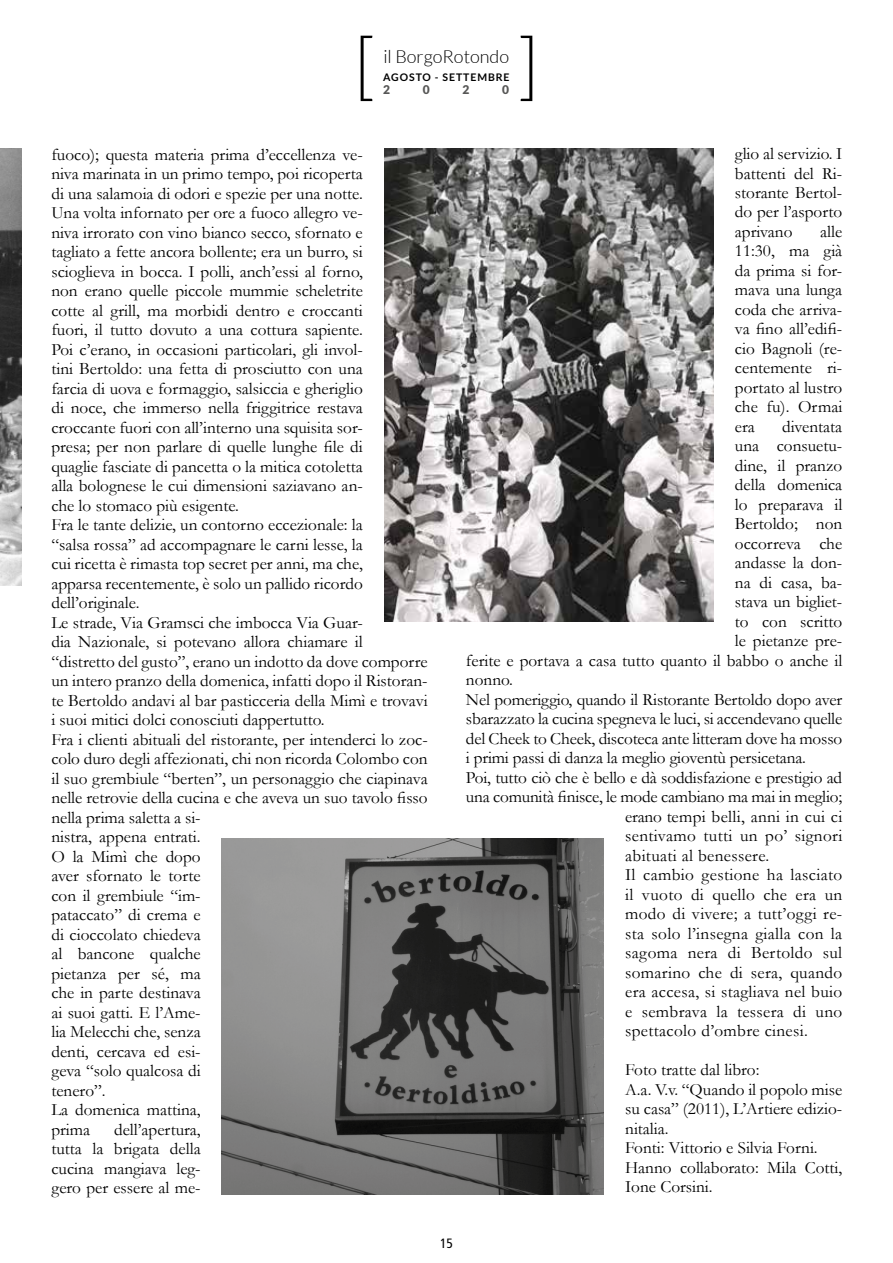
<style>
.page{position:relative;width:893px;height:1263px;background:#fff}
.page>*{position:absolute;margin:0;border:0;box-sizing:border-box;transform-origin:0 0}
.t1{font:300 73.5px "Lato";color:#000}
.t2{font:300 18px "Lato";color:#000}
.t3{font:17.25px/19.5px "Garamond";color:#000;text-align:justify}
.t4{font:17.25px "Garamond";letter-spacing:.02em;color:#000}
.t5{font:condensed 13.5px "Frutiger";color:#000}
.t6{font:900 12px "Lato";color:#575756}
.t7{font:700 10.5px "Lato";letter-spacing:.09em;color:#000}
</style>
<div class="page">
<img style="left:0;top:149px;width:21px;height:436px">
<img style="left:222px;top:838px;width:382px;height:356px">
<img style="left:384px;top:149px;width:330px;height:472px">
<h1 class="t1" style="left:354px;top:26px;width:24px">[</h1>
<p class="t2" style="left:383px;top:47px;width:127px">il BorgoRotondo</p>
<p class="t7" style="left:383px;top:72px;width:128px">AGOSTO - SETTEMBRE</p>
<p class="t6" style="left:383px;top:83px;width:8px">2</p>
<p class="t6" style="left:423px;top:83px;width:8px">0</p>
<p class="t6" style="left:462px;top:83px;width:8px">2</p>
<p class="t6" style="left:502px;top:83px;width:8px">0</p>
<p class="t3" style="left:51px;top:144px;width:378px;text-align:left">fuoco); questa materia prima d’eccellenza ve-<br>niva marinata in un primo tempo, poi ricoperta<br>di una salamoia di odori e spezie per una notte.<br>Una volta infornato per ore a fuoco allegro ve-<br>niva irrorato con vino bianco secco, sfornato e<br>tagliato a fette ancora bollente; era un burro, si scioglieva in bocca. I polli, anch’essi al forno,<br>non erano quelle piccole mummie scheletrite<br>cotte al grill, ma morbidi dentro e croccanti<br>fuori, il tutto dovuto a una cottura sapiente.<br>Poi c’erano, in occasioni particolari, gli invol-<br>tini Bertoldo: una fetta di prosciutto con una<br>farcia di uova e formaggio, salsiccia e gheriglio<br>di noce, che immerso nella friggitrice restava croccante fuori con all’interno una squisita sor-<br>presa; per non parlare di quelle lunghe file di<br>quaglie fasciate di pancetta o la mitica cotoletta<br>alla bolognese le cui dimensioni saziavano an-<br>che lo stomaco più esigente.<br>Fra le tante delizie, un contorno eccezionale: la<br>“salsa rossa” ad accompagnare le carni lesse, la<br>cui ricetta è rimasta top secret per anni, ma che,<br>apparsa recentemente, è solo un pallido ricordo dell’originale.<br>Le strade, Via Gramsci che imbocca Via Guar-<br>dia Nazionale, si potevano allora chiamare il “distretto del gusto”, erano un indotto da dove comporre un intero pranzo della domenica, infatti dopo il Ristoran&shy;te Bertoldo andavi al bar pasticceria della Mimì e trovavi i suoi mitici dolci conosciuti dappertutto.<br>Fra i clienti abituali del ristorante, per intenderci lo zoc&shy;colo duro degli affezionati, chi non ricorda Colombo con il suo grembiule “berten”, un personaggio che ciapinava nelle retrovie della cucina e che aveva un suo tavolo fisso nella prima saletta a si-<br>nistra, appena entrati.<br>O la Mimì che dopo<br>aver sfornato le torte<br>con il grembiule “im-<br>pataccato” di crema e<br>di cioccolato chiedeva<br>al bancone qualche<br>pietanza per sé, ma<br>che in parte destinava<br>ai suoi gatti. E l’Ame-<br>lia Melecchi che, senza<br>denti, cercava ed esi-<br>geva “solo qualcosa di<br>tenero”.<br>La domenica mattina,<br>prima</p>
<p class="t3" style="left:51px;top:1119px;width:151px;text-indent:63px">dell’apertura, tutta la brigata della cucina mangiava leg&shy;gero per essere al me-</p>
<p class="t3" style="left:735px;top:144px;width:109px">glio al servizio. I battenti del Ri&shy;storante Bertol&shy;do per l’asporto aprivano</p>
<p class="t3" style="left:735px;top:222px;width:109px;text-indent:85px">alle 11:30, ma già da prima si for&shy;mava una lunga coda che arriva&shy;va fino all’edifi&shy;cio Bagnoli (re&shy;centemente ri&shy;portato al lustro che fu). Ormai era</p>
<p class="t3" style="left:782px;top:417px;width:62px">diventata</p>
<p class="t3" style="left:735px;top:436px;width:109px">una consuetu-</p>
<p class="t3" style="left:735px;top:456px;width:109px">dine, il pranzo</p>
<p class="t3" style="left:735px;top:475px;width:109px">della domenica</p>
<p class="t3" style="left:735px;top:494px;width:109px">lo preparava il</p>
<p class="t3" style="left:735px;top:514px;width:109px">Bertoldo; non</p>
<p class="t3" style="left:735px;top:533px;width:109px">occorreva che</p>
<p class="t3" style="left:735px;top:553px;width:109px">andasse la don-</p>
<p class="t3" style="left:735px;top:572px;width:109px">na di casa, ba-</p>
<p class="t3" style="left:735px;top:592px;width:109px">stava un bigliet-</p>
<p class="t3" style="left:735px;top:611px;width:109px">to con scritto</p>
<p class="t3" style="left:735px;top:631px;width:109px">le pietanze pre-</p>
<p class="t3" style="left:466px;top:650px;width:378px">ferite e portava a casa tutto quanto il babbo o anche il</p>
<p class="t3" style="left:466px;top:670px;width:48px">nonno.</p>
<p class="t3" style="left:466px;top:689px;width:378px">Nel pomeriggio, quando il Ristorante Bertoldo dopo aver</p>
<p class="t3" style="left:466px;top:709px;width:378px">sbarazzato la cucina spegneva le luci, si accendevano quelle</p>
<p class="t3" style="left:466px;top:728px;width:378px">del Cheek to Cheek, discoteca ante litteram dove ha mosso</p>
<p class="t3" style="left:466px;top:748px;width:342px">i primi passi di danza la meglio gioventù persicetana.</p>
<p class="t3" style="left:466px;top:767px;width:378px">Poi, tutto ciò che è bello e dà soddisfazione e prestigio ad</p>
<p class="t3" style="left:466px;top:787px;width:378px">una comunità finisce, le mode cambiano ma mai in meglio;</p>
<p class="t4" style="left:625px;top:806px;width:219px">erano tempi belli, anni in cui ci</p>
<p class="t4" style="left:625px;top:825px;width:219px">sentivamo tutti un po’ signori</p>
<p class="t4" style="left:625px;top:845px;width:146px">abituati al benessere.</p>
<p class="t4" style="left:625px;top:864px;width:219px">Il cambio gestione ha lasciato</p>
<p class="t4" style="left:625px;top:884px;width:219px">il vuoto di quello che era un</p>
<p class="t4" style="left:625px;top:903px;width:219px">modo di vivere; a tutt’oggi re-</p>
<p class="t4" style="left:625px;top:923px;width:219px">sta solo l’insegna gialla con la</p>
<p class="t4" style="left:625px;top:942px;width:219px">sagoma nera di Bertoldo sul</p>
<p class="t4" style="left:625px;top:962px;width:219px">somarino che di sera, quando</p>
<p class="t4" style="left:625px;top:981px;width:219px">era accesa, si stagliava nel buio</p>
<p class="t4" style="left:625px;top:1001px;width:219px">e sembrava la tessera di uno</p>
<p class="t4" style="left:625px;top:1020px;width:184px">spettacolo d’ombre cinesi.</p>
<p class="t3" style="left:625px;top:1060px;width:219px;text-align:left">Foto tratte dal libro:<br>A.a. V.v. “Quando il popolo mise su casa” (2011), L’Artiere edizio&shy;nitalia.<br>Fonti: Vittorio e Silvia Forni.<br>Hanno collaborato: Mila Cotti,<br>Ione Corsini.</p>
<p class="t5" style="left:440px;top:1236px;width:14px">15</p>
</div>
